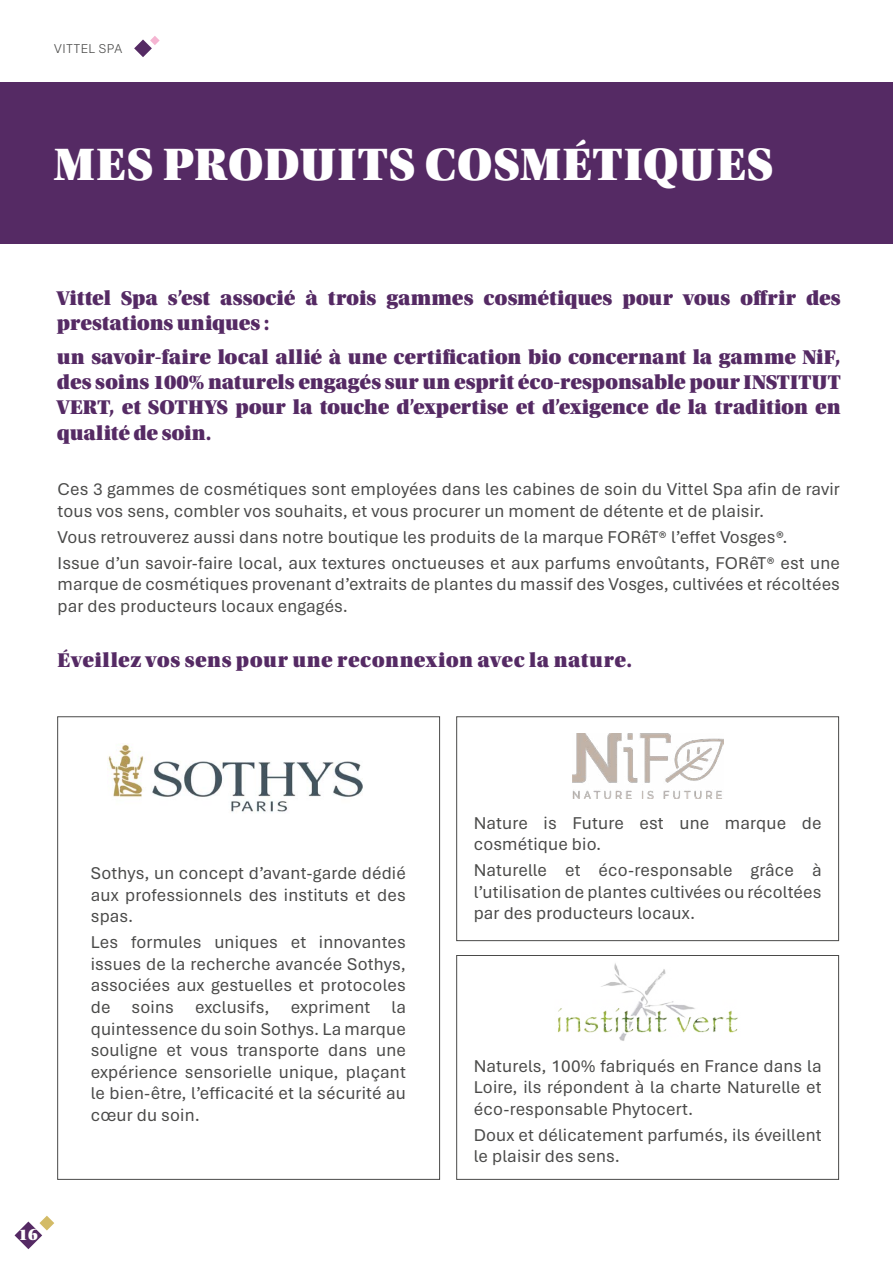
<style>
.page{position:relative;width:893px;height:1263px;background:#fff}
.page>*{position:absolute;margin:0;border:0;box-sizing:border-box;transform-origin:0 0}
.t1{font:48px "Utopia Std Black Headline";letter-spacing:.035em;color:#fff}
.t2{font:21px/25.2px "Utopia Std Black Headline";letter-spacing:.01em;color:#552a64}
.t3{font:18px/21.6px "Aptos";letter-spacing:.01em;color:#4a4a49}
.t4{font:16.5px "Utopia Std Black Headline";color:#fff}
.t5{font:300 13.5px "Aptos";letter-spacing:.05em;color:#4a4a49}
</style>
<div class="page">
<div style="left:0;top:82px;width:893px;height:161px;background:#552a64"></div>
<div style="left:456px;top:955px;width:383px;height:225px;border:1px solid #4a4a49"></div>
<div style="left:456px;top:716px;width:383px;height:225px;border:1px solid #4a4a49"></div>
<img style="left:557px;top:963px;width:181px;height:78px">
<img style="left:108px;top:744px;width:255px;height:69px">
<img style="left:572px;top:733px;width:151px;height:66px">
<svg style="left:134px;top:36px;width:26px;height:21px"></svg>
<svg style="left:15px;top:1216px;width:39px;height:33px"></svg>
<p class="t5" style="left:54px;top:40px;width:70px">VITTEL SPA</p>
<h1 class="t1" style="left:54px;top:139px;width:720px">MES PRODUITS COSMÉTIQUES</h1>
<p class="t2" style="left:57px;top:286px;width:785px">Vittel Spa s’est associé à trois gammes cosmétiques pour vous offrir des prestations uniques :</p>
<p class="t2" style="left:57px;top:345px;width:785px;text-align:justify">un savoir-faire local allié à une certification bio concernant la gamme NiF, des soins 100% naturels engagés sur un esprit éco-responsable pour INSTITUT VERT, et SOTHYS pour la touche d’expertise et d’exigence de la tradition en qualité de soin.</p>
<p class="t3" style="left:58px;top:478px;width:784px">Ces 3 gammes de cosmétiques sont employées dans les cabines de soin du Vittel Spa afin de ravir tous vos sens, combler vos souhaits, et vous procurer un moment de détente et de plaisir.</p>
<p class="t3" style="left:58px;top:523px;width:784px;line-height:25.8px">Vous retrouverez aussi dans notre boutique les produits de la marque FORêT® l’effet Vosges®.<br>Issue d’un savoir-faire local, aux textures onctueuses et aux parfums envoûtants, FORêT® est une</p>
<p class="t3" style="left:58px;top:573px;width:784px">marque de cosmétiques provenant d’extraits de plantes du massif des Vosges, cultivées et récoltées par des producteurs locaux engagés.</p>
<p class="t2" style="left:58px;top:648px;width:576px">Éveillez vos sens pour une reconnexion avec la nature.</p>
<p class="t4" style="left:18px;top:1226px;width:21px">16</p>
<p class="t3" style="left:91px;top:862px;width:317px;text-align:justify">Sothys, un concept d’avant-garde dédié aux professionnels des instituts et des spas.</p>
<p class="t3" style="left:91px;top:931px;width:317px;text-align:justify">Les formules uniques et innovantes issues de la recherche avancée Sothys, associées aux gestuelles et protocoles de soins exclusifs, expriment la quintessence du soin Sothys. La marque souligne et vous transporte dans une expérience sensorielle unique, plaçant le bien-être, l’efficacité et la sécurité au cœur du soin.</p>
<p class="t3" style="left:474px;top:811px;width:349px">Nature is Future est une marque de cosmétique bio.</p>
<p class="t3" style="left:474px;top:859px;width:349px;text-align:justify">Naturelle et éco-responsable grâce à l’utilisation de plantes cultivées ou récoltées par des producteurs locaux.</p>
<p class="t3" style="left:474px;top:1054px;width:349px;text-align:justify">Naturels, 100% fabriqués en France dans la Loire, ils répondent à la charte Naturelle et éco-responsable Phytocert.</p>
<p class="t3" style="left:474px;top:1123px;width:349px">Doux et délicatement parfumés, ils éveillent le plaisir des sens.</p>
</div>
